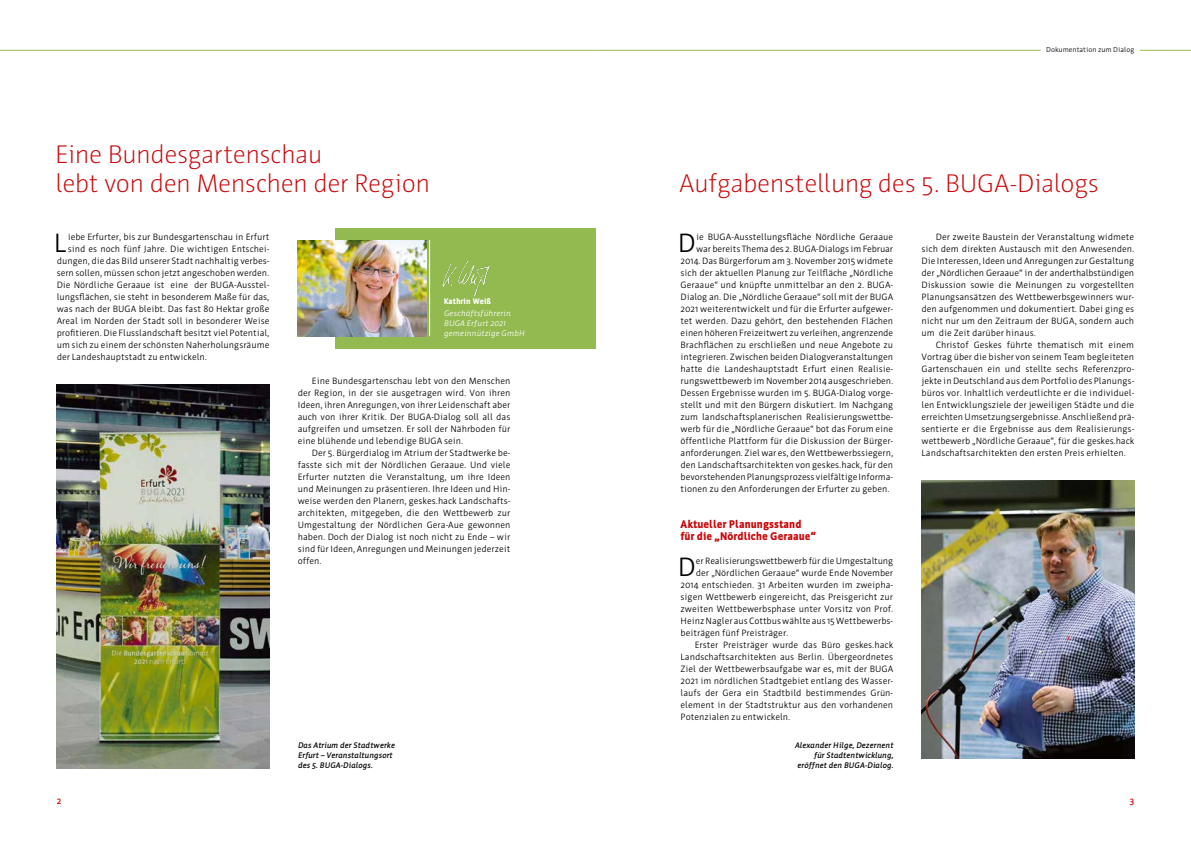
<style>
.page{position:relative;width:1191px;height:842px;background:#fff}
.page>*{position:absolute;margin:0;border:0;box-sizing:border-box;transform-origin:0 0}
.t1{font:26.1px "Werk";color:#000}
.t2{font:300 25px/29px "Werk";letter-spacing:-.02em;color:#c9070a}
.t3{font:900 11px/12px "Werk";color:#c9070a}
.t4{font:9px/12px "Werk";color:#000;text-align:justify}
.t5{font:700 9px "Werk";color:#c9070a}
.t6{font:italic 700 8px/10px "Werk";color:#000}
.t7{font:italic 8px/10px "Werk";color:#fff}
.t8{font:900 8px "Werk";color:#fff}
.t9{font:7px "Werk";color:#000}
</style>
<div class="page">
<hr style="left:0;top:50px;width:595px;height:1px;background:#93ba50">
<hr style="left:595px;top:50px;width:445px;height:1px;background:#93ba50">
<hr style="left:1140px;top:50px;width:51px;height:1px;background:#93ba50">
<div style="left:334px;top:228px;width:261px;height:120px;background:#93ba50"></div>
<img style="left:298px;top:240px;width:129px;height:96px">
<hr style="left:429px;top:240px;width:1px;height:96px;background:#fff">
<img style="left:442px;top:261px;width:48px;height:36px">
<img style="left:921px;top:480px;width:213px;height:278px">
<img style="left:57px;top:384px;width:212px;height:384px">
<h2 class="t2" style="left:55px;top:140px;width:376px">Eine Bundesgartenschau<br>lebt von den Menschen der Region</h2>
<h1 class="t1" style="left:54px;top:228px;width:14px">L</h1>
<p class="t4" style="left:68px;top:231px;width:203px">iebe Erfurter, bis zur Bundesgartenschau in Erfurt</p>
<p class="t4" style="left:68px;top:243px;width:203px">sind es noch fünf Jahre. Die wichtigen Entschei-</p>
<p class="t4" style="left:57px;top:255px;width:214px">dungen, die das Bild unserer Stadt nachhaltig verbes-</p>
<p class="t4" style="left:57px;top:267px;width:214px">sern sollen, müssen schon jetzt angeschoben werden.</p>
<p class="t4" style="left:57px;top:279px;width:214px">Die Nördliche Geraaue ist eine der BUGA-Ausstel-</p>
<p class="t4" style="left:57px;top:291px;width:214px">lungsflächen, sie steht in besonderem Maße für das,</p>
<p class="t4" style="left:57px;top:303px;width:214px">was nach der BUGA bleibt. Das fast 80 Hektar große</p>
<p class="t4" style="left:57px;top:315px;width:214px">Areal im Norden der Stadt soll in besonderer Weise</p>
<p class="t4" style="left:57px;top:327px;width:214px">profitieren. Die Flusslandschaft besitzt viel Potential,</p>
<p class="t4" style="left:57px;top:339px;width:214px">um sich zu einem der schönsten Naherholungsräume</p>
<p class="t4" style="left:57px;top:351px;width:152px">der Landeshauptstadt zu entwickeln.</p>
<p class="t8" style="left:444px;top:297px;width:49px">Kathrin Weiß</p>
<p class="t7" style="left:444px;top:308px;width:82px">Geschäftsführerin<br>BUGA Erfurt 2021 gemeinnützige GmbH</p>
<p class="t4" style="left:298px;top:375px;width:214px;text-indent:14px">Eine Bundesgartenschau lebt von den Menschen der Region, in der sie ausgetragen wird. Von ihren Ideen, ihren Anregungen, von ihrer Leidenschaft aber auch von ihrer Kritik. Der BUGA-Dialog soll all das aufgreifen und umsetzen. Er soll der Nährboden für eine blühende und lebendige BUGA sein.</p>
<p class="t4" style="left:298px;top:447px;width:214px;text-indent:14px">Der 5. Bürgerdialog im Atrium der Stadtwerke be&shy;fasste sich mit der Nördlichen Geraaue. Und viele Erfurter nutzten die Veranstaltung, um ihre Ideen und Meinungen zu präsentieren. Ihre Ideen und Hin&shy;weise werden den Planern, geskes.hack Landschafts&shy;architekten, mitgegeben, die den Wettbewerb zur Umgestaltung der Nördlichen Gera-Aue gewonnen haben. Doch der Dialog ist noch nicht zu Ende – wir sind für Ideen, Anregungen und Meinungen jederzeit offen.</p>
<p class="t9" style="left:1046px;top:46px;width:89px">Dokumentation zum Dialog</p>
<h2 class="t2" style="left:679px;top:169px;width:421px">Aufgabenstellung des 5. BUGA-Dialogs</h2>
<h1 class="t1" style="left:678px;top:228px;width:20px">D</h1>
<p class="t4" style="left:696px;top:231px;width:198px">ie BUGA-Ausstellungsfläche Nördliche Geraaue</p>
<p class="t4" style="left:696px;top:243px;width:198px">war bereits Thema des 2. BUGA-Dialogs im Februar</p>
<p class="t4" style="left:680px;top:255px;width:214px">2014. Das Bürgerforum am 3.November 2015 widmete</p>
<p class="t4" style="left:680px;top:267px;width:214px">sich der aktuellen Planung zur Teilfläche „Nördliche</p>
<p class="t4" style="left:680px;top:279px;width:214px">Geraaue“ und knüpfte unmittelbar an den 2. BUGA-</p>
<p class="t4" style="left:680px;top:291px;width:214px">Dialog an. Die „Nördliche Geraaue“ soll mit der BUGA</p>
<p class="t4" style="left:680px;top:303px;width:214px">2021 weiterentwickelt und für die Erfurter aufgewer-</p>
<p class="t4" style="left:680px;top:315px;width:214px">tet werden. Dazu gehört, den bestehenden Flächen</p>
<p class="t4" style="left:680px;top:327px;width:214px">einen höheren Freizeitwert zu verleihen, angrenzende</p>
<p class="t4" style="left:680px;top:339px;width:214px">Brachflächen zu erschließen und neue Angebote zu</p>
<p class="t4" style="left:680px;top:351px;width:214px">integrieren. Zwischen beiden Dialogveranstaltungen</p>
<p class="t4" style="left:680px;top:363px;width:214px">hatte die Landeshauptstadt Erfurt einen Realisie-</p>
<p class="t4" style="left:680px;top:375px;width:214px">rungswettbewerb im November 2014 ausgeschrieben.</p>
<p class="t4" style="left:680px;top:387px;width:214px">Dessen Ergebnisse wurden im 5. BUGA-Dialog vorge-</p>
<p class="t4" style="left:680px;top:399px;width:214px">stellt und mit den Bürgern diskutiert. Im Nachgang</p>
<p class="t4" style="left:680px;top:411px;width:214px">zum landschaftsplanerischen Realisierungswettbe-</p>
<p class="t4" style="left:680px;top:423px;width:214px">werb für die „Nördliche Geraaue“ bot das Forum eine</p>
<p class="t4" style="left:680px;top:435px;width:214px">öffentliche Plattform für die Diskussion der Bürger-</p>
<p class="t4" style="left:680px;top:447px;width:214px">anforderungen. Ziel war es, den Wettbewerbssiegern,</p>
<p class="t4" style="left:680px;top:459px;width:214px">den Landschaftsarchitekten von geskes.hack, für den</p>
<p class="t4" style="left:680px;top:471px;width:214px">bevorstehenden Planungsprozess vielfältige Informa-</p>
<p class="t4" style="left:680px;top:483px;width:210px">tionen zu den Anforderungen der Erfurter zu geben.</p>
<p class="t3" style="left:680px;top:518px;width:137px">Aktueller Planungsstand für die „Nördliche Geraaue“</p>
<h1 class="t1" style="left:678px;top:552px;width:20px">D</h1>
<p class="t4" style="left:696px;top:555px;width:199px">er Realisierungswettbewerb für die Umgestaltung</p>
<p class="t4" style="left:696px;top:567px;width:199px">der „Nördlichen Geraaue“ wurde Ende November</p>
<p class="t4" style="left:680px;top:579px;width:214px">2014 entschieden. 31 Arbeiten wurden im zweipha-</p>
<p class="t4" style="left:680px;top:591px;width:214px">sigen Wettbewerb eingereicht, das Preisgericht zur</p>
<p class="t4" style="left:680px;top:603px;width:214px">zweiten Wettbewerbsphase unter Vorsitz von Prof.</p>
<p class="t4" style="left:680px;top:615px;width:213px">Heinz Nagler aus Cottbus wählte aus 15 Wettbewerbs-</p>
<p class="t4" style="left:680px;top:627px;width:109px">beiträgen fünf Preisträger.</p>
<p class="t4" style="left:694px;top:639px;width:200px">Erster Preisträger wurde das Büro geskes.hack</p>
<p class="t4" style="left:680px;top:651px;width:214px">Landschaftsarchitekten aus Berlin. Übergeordnetes</p>
<p class="t4" style="left:680px;top:663px;width:214px">Ziel der Wettbewerbsaufgabe war es, mit der BUGA</p>
<p class="t4" style="left:680px;top:675px;width:214px">2021 im nördlichen Stadtgebiet entlang des Wasser-</p>
<p class="t4" style="left:680px;top:687px;width:214px">laufs der Gera ein Stadtbild bestimmendes Grün-</p>
<p class="t4" style="left:680px;top:699px;width:214px">element in der Stadtstruktur aus den vorhandenen</p>
<p class="t4" style="left:680px;top:711px;width:111px">Potenzialen zu entwickeln.</p>
<p class="t4" style="left:921px;top:231px;width:214px;text-indent:14px">Der zweite Baustein der Veranstaltung widmete sich dem direkten Austausch mit den Anwesenden.<br>Die Interessen, Ideen und Anregungen zur Gestaltung der „Nördlichen Geraaue“ in der anderthalbstündigen Diskussion sowie die Meinungen zu vorgestellten Planungsansätzen des Wettbewerbsgewinners wur&shy;den aufgenommen und dokumentiert. Dabei ging es nicht nur um den Zeitraum der BUGA, sondern auch um die Zeit darüber hinaus.</p>
<p class="t4" style="left:921px;top:339px;width:214px;text-indent:14px">Christof Geskes führte thematisch mit einem Vortrag über die bisher von seinem Team begleiteten Gartenschauen ein und stellte sechs Referenzpro&shy;jekte in Deutschland aus dem Portfolio des Planungs&shy;büros vor. Inhaltlich verdeutlichte er die individuel&shy;len Entwicklungsziele der jeweiligen Städte und die erreichten Umsetzungsergebnisse. Anschließend prä&shy;sentierte er die Ergebnisse aus dem Realisierungs&shy;wettbewerb „Nördliche Geraaue“, für die geskes.hack Landschaftsarchitekten den ersten Preis erhielten.</p>
<p class="t6" style="left:298px;top:740px;width:98px">Das Atrium der Stadtwerke<br>Erfurt – Veranstaltungsort des 5. BUGA-Dialogs.</p>
<p class="t6" style="left:794px;top:740px;width:100px;text-align:right">Alexander Hilge, Dezernent für Stadtentwicklung, eröffnet den BUGA-Dialog.</p>
<p class="t5" style="left:57px;top:796px;width:6px">2</p>
<p class="t5" style="left:1129px;top:796px;width:6px">3</p>
</div>
